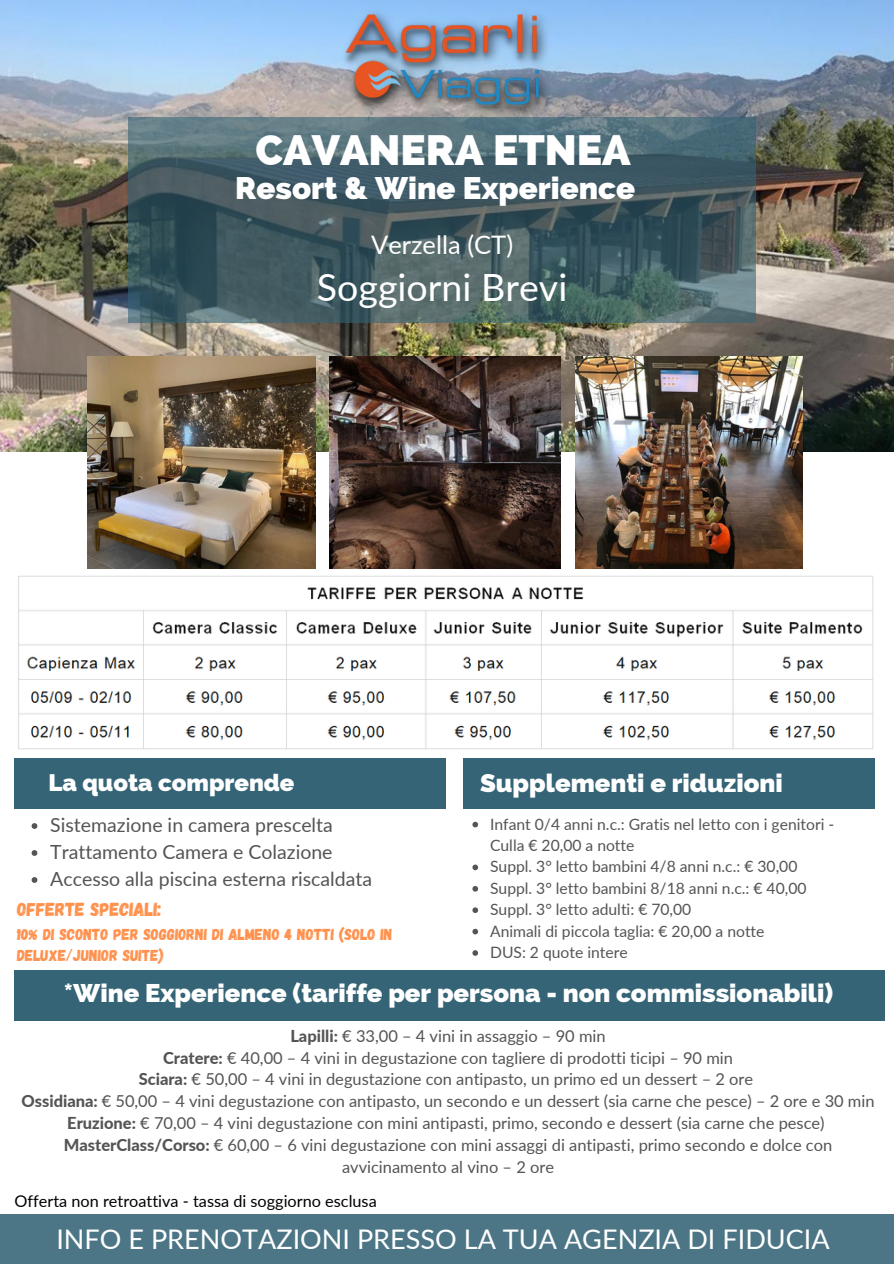
<style>
.page{position:relative;width:894px;height:1264px;background:#fff}
.page>*{position:absolute;margin:0;border:0;box-sizing:border-box;transform-origin:0 0}
.t1{font:800 42.45px "Raleway";color:#fff}
.t2{font:37.5px "Lato";color:#fff}
.t3{font:800 31.2px "Raleway";color:#fff}
.t4{font:27px "Lato";color:#fff}
.t5{font:800 25.65px "Raleway";color:#fff}
.t6{font:25.5px "Lato";color:#fff}
.t7{font:800 23.85px "Raleway";color:#fff}
.t8{font:19.5px "Lato";color:#545454}
.t9{font:18.75px "Gagalin";color:#ff914d}
.t10{font:16.5px/21.9px "Lato";color:#545454;text-align:center}
.t11{font:16.2px "Lato";color:#000}
.t12{font:15.75px/21.5px "Gagalin";color:#ff914d}
.t13{font:15.6px/21.5px "Lato";color:#545454}
.s1{font-weight:800}
</style>
<div class="page">
<img style="left:0;top:0;width:893px;height:451px">
<img style="left:87px;top:356px;width:228px;height:212px">
<img style="left:329px;top:356px;width:231px;height:212px">
<img style="left:340px;top:0;width:213px;height:117px">
<img style="left:575px;top:356px;width:227px;height:212px">
<div style="left:14px;top:758px;width:431px;height:50px;background:#346476"></div>
<svg style="left:128px;top:117px;width:627px;height:206px;background:#476067"></svg>
<div style="left:463px;top:758px;width:411px;height:50px;background:#346476"></div>
<div style="left:14px;top:970px;width:870px;height:50px;background:#346476"></div>
<div style="left:0;top:1213px;width:893px;height:50px;background:#4c7686"></div>
<img style="left:18px;top:575px;width:855px;height:175px">
<svg style="left:32px;top:823px;width:5px;height:5px"></svg>
<svg style="left:32px;top:850px;width:5px;height:5px"></svg>
<svg style="left:32px;top:877px;width:5px;height:5px"></svg>
<svg style="left:472px;top:821px;width:6px;height:6px"></svg>
<svg style="left:472px;top:864px;width:6px;height:6px"></svg>
<svg style="left:472px;top:886px;width:6px;height:5px"></svg>
<svg style="left:472px;top:907px;width:6px;height:6px"></svg>
<svg style="left:472px;top:928px;width:6px;height:6px"></svg>
<svg style="left:472px;top:950px;width:6px;height:5px"></svg>
<p class="t1" style="left:255px;top:125px;width:377px">CAVANERA ETNEA</p>
<p class="t3" style="left:235px;top:170px;width:401px">Resort &amp; Wine Experience</p>
<p class="t6" style="left:371px;top:229px;width:144px">Verzella (CT)</p>
<p class="t2" style="left:317px;top:264px;width:252px">Soggiorni Brevi</p>
<p class="t7" style="left:48px;top:769px;width:247px">La quota comprende</p>
<p class="t5" style="left:480px;top:768px;width:304px">Supplementi e riduzioni</p>
<p class="t8" style="left:50px;top:812px;width:284px">Sistemazione in camera prescelta</p>
<p class="t8" style="left:50px;top:839px;width:284px">Trattamento Camera e Colazione</p>
<p class="t8" style="left:50px;top:866px;width:323px">Accesso alla piscina esterna riscaldata</p>
<p class="t9" style="left:17px;top:897px;width:146px">OFFERTE SPECIALI:</p>
<p class="t12" style="left:17px;top:922px;width:376px">10% DI SCONTO PER SOGGIORNI DI ALMENO 4 NOTTI (SOLO IN<br>DELUXE/JUNIOR SUITE)</p>
<p class="t13" style="left:490px;top:812px;width:345px">Infant 0/4 anni n.c.: Gratis nel letto con i genitori -<br>Culla € 20,00 a notte</p>
<p class="t13" style="left:490px;top:855px;width:309px">Suppl. 3° letto bambini 4/8 anni n.c.: € 30,00</p>
<p class="t13" style="left:490px;top:877px;width:318px">Suppl. 3° letto bambini 8/18 anni n.c.: € 40,00</p>
<p class="t13" style="left:490px;top:898px;width:203px">Suppl. 3° letto adulti: € 70,00</p>
<p class="t13" style="left:490px;top:919px;width:276px">Animali di piccola taglia: € 20,00 a notte</p>
<p class="t13" style="left:490px;top:941px;width:139px">DUS: 2 quote intere</p>
<p class="t5" style="left:64px;top:978px;width:770px">*Wine Experience (tariffe per persona - non commissionabili)</p>
<p class="t10" style="left:290px;top:1024px;width:317px"><span class="s1">Lapilli:</span> € 33,00 – 4 vini in assaggio – 90 min</p>
<p class="t10" style="left:163px;top:1046px;width:571px"><span class="s1">Cratere:</span> € 40,00 – 4 vini in degustazione con tagliere di prodotti ticipi – 90 min</p>
<p class="t10" style="left:139px;top:1068px;width:615px"><span class="s1">Sciara:</span> € 50,00 – 4 vini in degustazione con antipasto, un primo ed un dessert – 2 ore</p>
<p class="t10" style="left:21px;top:1090px;width:854px"><span class="s1">Ossidiana:</span> € 50,00 – 4 vini degustazione con antipasto, un secondo e un dessert (sia carne che pesce) – 2 ore e 30 min</p>
<p class="t10" style="left:67px;top:1111px;width:758px"><span class="s1">Eruzione:</span> € 70,00 – 4 vini degustazione con mini antipasti, primo, secondo e dessert (sia carne che pesce)</p>
<p class="t10" style="left:64px;top:1133px;width:769px"><span class="s1">MasterClass/Corso:</span> € 60,00 – 6 vini degustazione con mini assaggi di antipasti, primo secondo e dolce con avvicinamento al vino – 2 ore</p>
<p class="t11" style="left:14px;top:1190px;width:364px">Offerta non retroattiva - tassa di soggiorno esclusa</p>
<p class="t4" style="left:56px;top:1222px;width:774px">INFO E PRENOTAZIONI PRESSO LA TUA AGENZIA DI FIDUCIA</p>
</div>
